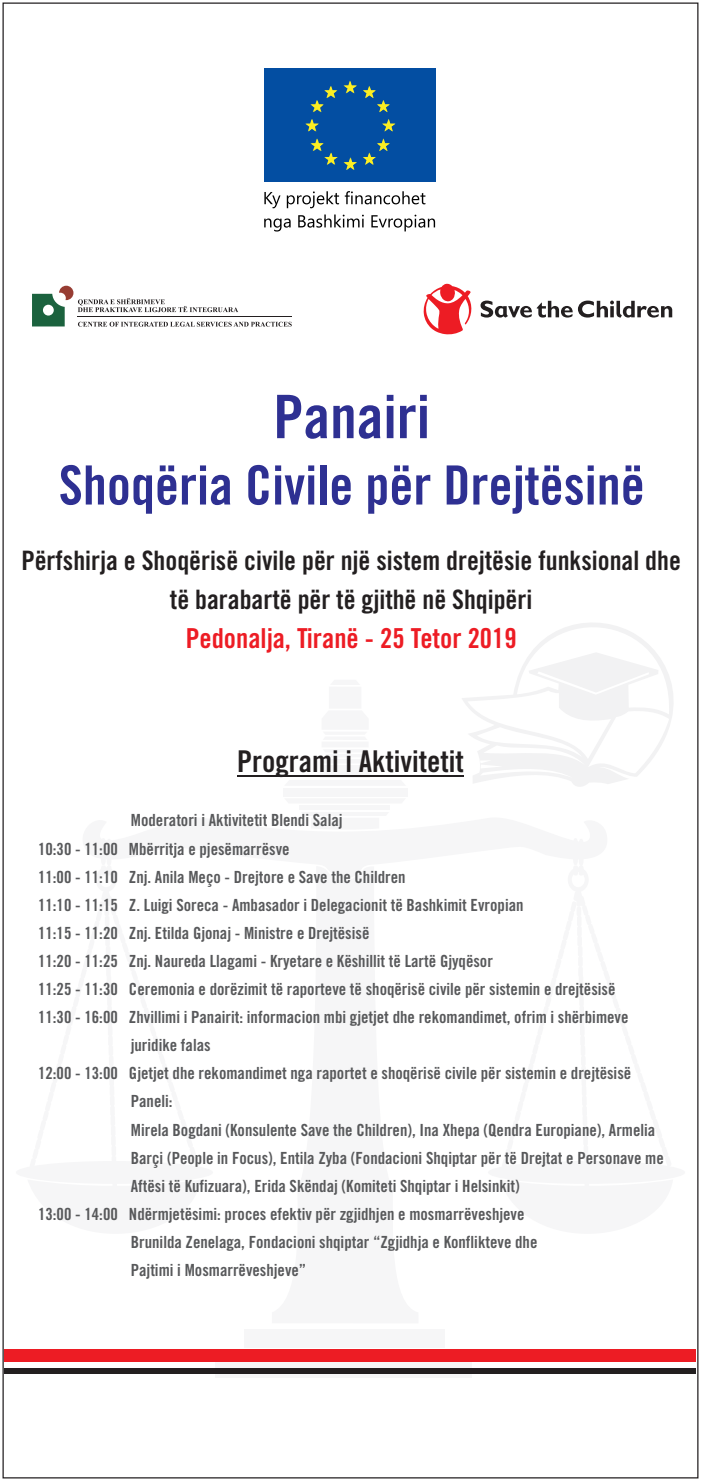
<style>
.page{position:relative;width:701px;height:1481px;background:#fff}
.page>*{position:absolute;margin:0;border:0;box-sizing:border-box;transform-origin:0 0}
.t1{font:60px "Trade Gothic LT Com Bd Cn 20";color:#2e3092}
.t2{font:54px "Trade Gothic LT Com Bd Cn 20";color:#2e3092}
.t3{font:30px "Trade Gothic LT Com Bd Cn 20";color:#231f20}
.t4{font:27.5px "Trade Gothic LT Com Bd Cn 20";color:#ed1c24}
.t5{font:26.75px/38.5px "Trade Gothic LT Com Bd Cn 20";color:#231f20;text-align:center}
.t6{font:16.75px "Trade Gothic LT Com Bd Cn 20";color:#58595b}
</style>
<div class="page">
<div style="left:264px;top:68px;width:171px;height:114px;background:#034ea2"></div>
<svg style="left:264px;top:191px;width:171px;height:40px"></svg>
<svg style="left:461px;top:597px;width:238px;height:191px"></svg>
<div style="left:329px;top:686px;width:32px;height:22px;background:#f6f6f7"></div>
<div style="left:321px;top:741px;width:47px;height:6px;background:#f6f6f7"></div>
<hr style="left:326px;top:754px;width:38px;height:3px;background:#f6f6f7">
<div style="left:320px;top:765px;width:50px;height:13px;background:#f6f6f7"></div>
<div style="left:283px;top:787px;width:124px;height:9px;background:#f6f6f7"></div>
<div style="left:299px;top:805px;width:91px;height:5px;background:#f6f6f7"></div>
<div style="left:244px;top:1328px;width:200px;height:19px;background:#f6f6f7"></div>
<svg style="left:215px;top:1360px;width:256px;height:14px;fill:#f6f6f7"></svg>
<div style="left:16px;top:1160px;width:197px;height:23px;background:#f6f6f7;border-radius:50%"></div>
<div style="left:488px;top:1160px;width:197px;height:23px;background:#f6f6f7;border-radius:50%"></div>
<svg style="left:343px;top:81px;width:14px;height:12px"></svg>
<svg style="left:363px;top:86px;width:27px;height:26px"></svg>
<svg style="left:363px;top:138px;width:27px;height:27px"></svg>
<svg style="left:382px;top:119px;width:13px;height:12px"></svg>
<svg style="left:310px;top:86px;width:27px;height:26px"></svg>
<svg style="left:305px;top:119px;width:14px;height:12px"></svg>
<svg style="left:310px;top:138px;width:47px;height:32px"></svg>
<svg style="left:32px;top:286px;width:260px;height:41px"></svg>
<svg style="left:423px;top:283px;width:49px;height:52px"></svg>
<svg style="left:480px;top:300px;width:192px;height:17px"></svg>
<hr style="left:237px;top:774px;width:227px;height:2px;background:#231f20">
<div style="left:5px;top:1348px;width:691px;height:12px;background:#ed1c24"></div>
<div style="left:5px;top:1368px;width:691px;height:5px;background:#231f20"></div>
<h1 class="t1" style="left:273px;top:380px;width:158px">Panairi</h1>
<h2 class="t2" style="left:59px;top:452px;width:587px">Shoqëria Civile për Drejtësinë</h2>
<h3 class="t5" style="left:21px;top:541px;width:661px">Përfshirja e Shoqërisë civile për një sistem drejtësie funksional dhe të barabartë për të gjithë në Shqipëri</h3>
<h3 class="t4" style="left:186px;top:621px;width:332px">Pedonalja, Tiranë - 25 Tetor 2019</h3>
<h3 class="t3" style="left:237px;top:743px;width:228px">Programi i Aktivitetit</h3>
<p class="t6" style="left:131px;top:810px;width:213px">Moderatori i Aktivitetit Blendi Salaj</p>
<p class="t6" style="left:38px;top:838px;width:253px">10:30 - 11:00 Mbërritja e pjesëmarrësve</p>
<p class="t6" style="left:38px;top:866px;width:369px">11:00 - 11:10 Znj. Anila Meço - Drejtore e Save the Children</p>
<p class="t6" style="left:38px;top:894px;width:487px">11:10 - 11:15 Z. Luigi Soreca - Ambasador i Delegacionit të Bashkimit Evropian</p>
<p class="t6" style="left:38px;top:922px;width:333px">11:15 - 11:20 Znj. Etilda Gjonaj - Ministre e Drejtësisë</p>
<p class="t6" style="left:38px;top:950px;width:456px">11:20 - 11:25 Znj. Naureda Llagami - Kryetare e Këshillit të Lartë Gjyqësor</p>
<p class="t6" style="left:38px;top:978px;width:579px">11:25 - 11:30 Ceremonia e dorëzimit të raporteve të shoqërisë civile për sistemin e drejtësisë</p>
<p class="t6" style="left:38px;top:1007px;width:592px">11:30 - 16:00 Zhvillimi i Panairit: informacion mbi gjetjet dhe rekomandimet, ofrim i shërbimeve</p>
<p class="t6" style="left:131px;top:1035px;width:81px">juridike falas</p>
<p class="t6" style="left:38px;top:1063px;width:595px">12:00 - 13:00 Gjetjet dhe rekomandimet nga raportet e shoqërisë civile për sistemin e drejtësisë</p>
<p class="t6" style="left:131px;top:1091px;width:43px">Paneli:</p>
<p class="t6" style="left:131px;top:1119px;width:526px">Mirela Bogdani (Konsulente Save the Children), Ina Xhepa (Qendra Europiane), Armelia</p>
<p class="t6" style="left:131px;top:1147px;width:534px">Barçi (People in Focus), Entila Zyba (Fondacioni Shqiptar për të Drejtat e Personave me</p>
<p class="t6" style="left:131px;top:1175px;width:390px">Aftësi të Kufizuara), Erida Skëndaj (Komiteti Shqiptar i Helsinkit)</p>
<p class="t6" style="left:38px;top:1203px;width:488px">13:00 - 14:00 Ndërmjetësimi: proces efektiv për zgjidhjen e mosmarrëveshjeve</p>
<p class="t6" style="left:131px;top:1231px;width:408px">Brunilda Zenelaga, Fondacioni shqiptar “Zgjidhja e Konflikteve dhe</p>
<p class="t6" style="left:131px;top:1259px;width:177px">Pajtimi i Mosmarrëveshjeve”</p>
</div>
